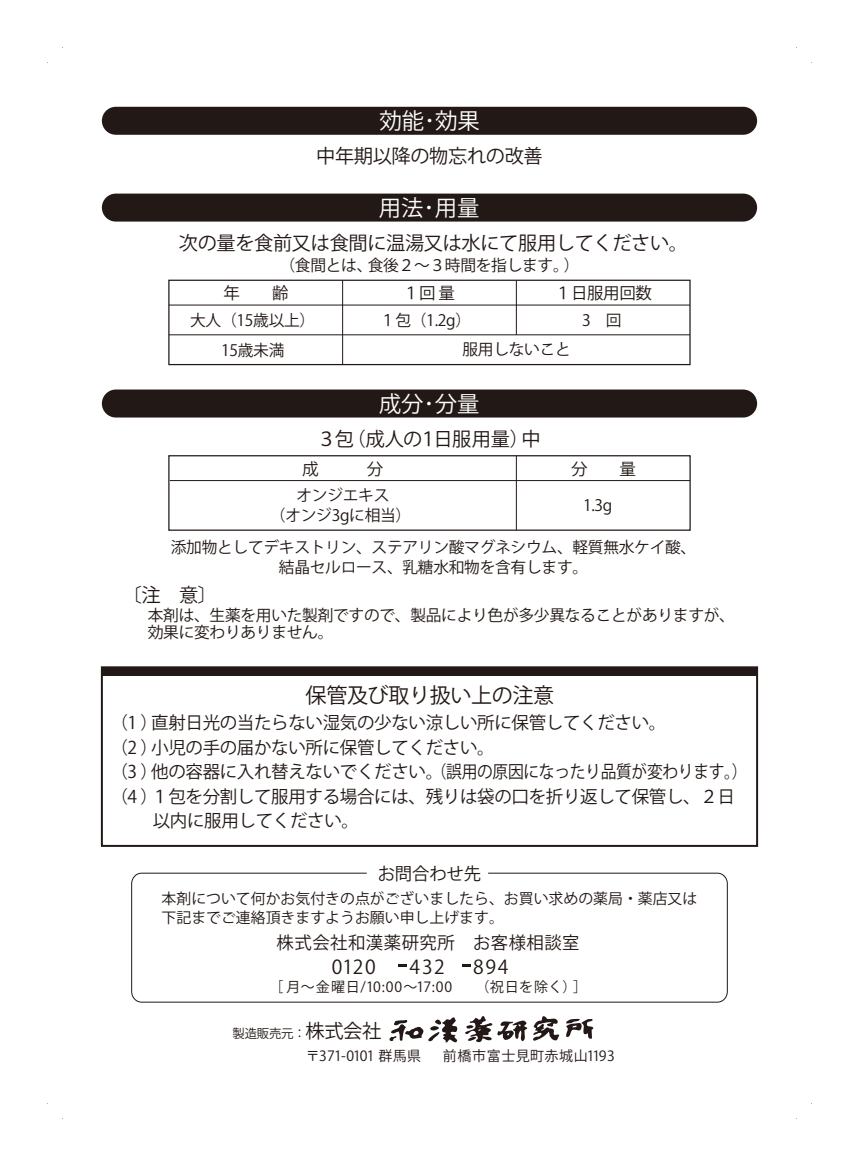
<style>
.page{position:relative;width:859px;height:1166px;background:#fff}
.page>*{position:absolute;margin:0;border:0;box-sizing:border-box;transform-origin:0 0}
.t1{font:700 22.4px "Shin Go Pro";color:#fff}
.t2{font:21px "DF Brush RD Std W12";letter-spacing:-.02em;color:#221815}
.t3{font:19.25px "Shin Go Pro";letter-spacing:-.02em;color:#221815}
.t4{font:19.25px "Shin Go Pro";letter-spacing:-.045em;color:#221815}
.t5{font:700 19.25px "Shin Go Pro";letter-spacing:.085em;color:#221815}
.t6{font:500 19.25px "Shin Go Pro";color:#221815}
.t7{font:17.5px "Shin Go Pro";letter-spacing:-.02em;color:#221815}
.t8{font:17.32px "Shin Go Pro";letter-spacing:.03em;color:#221815}
.t9{font:500 16.45px "Shin Go Pro";letter-spacing:-.02em;color:#221815}
.t10{font:300 15.75px/19.6px "Shin Go Pro";letter-spacing:-.02em;color:#221815;text-align:center}
.t11{font:15.75px/17.5px "Shin Go Pro";letter-spacing:-.02em;color:#221815}
.t12{font:300 14.88px/19.2px "Shin Go Pro";color:#221815}
.t13{font:14px "Shin Go Pro";letter-spacing:.025em;color:#221815}
.t14{font:14px "Shin Go Pro";letter-spacing:.06em;color:#221815}
.t15{font:14px "Shin Go Pro";letter-spacing:-.05em;color:#221815}
.t16{font:500 12.42px "Shin Go Pro";letter-spacing:-.02em;color:#221815}
.s1{font-size:19.25px}
</style>
<div class="page">
<svg style="left:533px;top:1016px;width:60px;height:25px"></svg>
<svg style="left:389px;top:1016px;width:138px;height:27px"></svg>
<svg style="left:398px;top:965px;width:9px;height:2px"></svg>
<svg style="left:462px;top:965px;width:8px;height:2px"></svg>
<div style="left:131px;top:873px;width:596px;height:130px;border:1px solid #221815;border-radius:10px"></div>
<div style="left:101px;top:666px;width:657px;height:181px;border:2px solid #221815"></div>
<div style="left:102px;top:667px;width:655px;height:9px;background:#221815"></div>
<div style="left:102px;top:107px;width:655px;height:28px;background:#221815;border-radius:14px"></div>
<div style="left:102px;top:194px;width:655px;height:28px;background:#221815;border-radius:14px"></div>
<div style="left:102px;top:390px;width:655px;height:28px;background:#221815;border-radius:14px"></div>
<hr style="left:170px;top:480px;width:520px;height:1px;background:#221815">
<div style="left:168px;top:455px;width:522px;height:76px;border:1px solid #221815"></div>
<hr style="left:516px;top:456px;width:1px;height:74px;background:#221815">
<hr style="left:169px;top:305px;width:521px;height:1px;background:#221815">
<hr style="left:169px;top:335px;width:521px;height:1px;background:#221815">
<div style="left:168px;top:280px;width:522px;height:85px;border:1px solid #221815"></div>
<hr style="left:342px;top:280px;width:1px;height:85px;background:#221815">
<hr style="left:516px;top:280px;width:1px;height:55px;background:#221815">
<p class="t1" style="left:379px;top:108px;width:102px">効能･効果</p>
<p class="t3" style="left:316px;top:145px;width:228px">中年期以降の物忘れの改善</p>
<p class="t1" style="left:379px;top:195px;width:102px">用法･用量</p>
<p class="t3" style="left:179px;top:232px;width:511px">次の量を食前又は食間に温湯又は水にて服用してください。</p>
<p class="t10" style="left:279px;top:255px;width:301px">（食間とは、食後２～３時間を指します。）</p>
<p class="t9" style="left:223px;top:283px;width:66px">年　　齢</p>
<p class="t10" style="left:190px;top:306px;width:127px;line-height:29.8px">大人（15歳以上）<br>15歳未満</p>
<p class="t9" style="left:555px;top:283px;width:99px">１日服用回数</p>
<p class="t10" style="left:582px;top:311px;width:41px">3 回</p>
<p class="t9" style="left:403px;top:283px;width:54px">１回 量</p>
<p class="t10" style="left:462px;top:306px;width:110px;line-height:29.1px;text-align:left;text-indent:-82px">１包（1.2g）<br>服用しないこと</p>
<p class="t1" style="left:379px;top:391px;width:102px">成分･分量</p>
<p class="t4" style="left:317px;top:428px;width:225px">３包（成人の１日服用量）中</p>
<p class="t9" style="left:302px;top:459px;width:83px">成　　　分</p>
<p class="t9" style="left:571px;top:459px;width:66px">分　　量</p>
<p class="t10" style="left:583px;top:496px;width:31px">1.3g</p>
<p class="t10" style="left:270px;top:486px;width:143px">オンジエキス<br>（オンジ3gに相当）</p>
<p class="t10" style="left:171px;top:538px;width:527px">添加物としてデキストリン、ステアリン酸マグネシウム、軽質無水ケイ酸、結晶セルロース、乳糖水和物を含有します。</p>
<p class="t6" style="left:122px;top:585px;width:96px">〔注　意〕</p>
<p class="t11" style="left:148px;top:606px;width:588px">本剤は、生薬を用いた製剤ですので、製品により色が多少異なることがありますが、効果に変わりありません。</p>
<p class="t2" style="left:305px;top:683px;width:250px">保管及び取り扱い上の注意</p>
<p class="t7" style="left:110px;top:713px;width:557px">（1 ）直射日光の当たらない湿気の少ない涼しい所に保管してください。</p>
<p class="t7" style="left:110px;top:738px;width:386px">（2 ）小児の手の届かない所に保管してください。</p>
<p class="t7" style="left:110px;top:762px;width:638px">（3 ）他の容器に入れ替えないでください。（誤用の原因になったり品質が変わります。）</p>
<p class="t7" style="left:110px;top:787px;width:626px">（4 ）１包を分割して服用する場合には、残りは袋の口を折り返して保管し、２日</p>
<p class="t7" style="left:153px;top:811px;width:208px">以内に服用してください。</p>
<p class="t8" style="left:377px;top:864px;width:105px">お問合わせ先</p>
<p class="t12" style="left:161px;top:889px;width:537px">本剤について何かお気付きの点がございましたら、お買い求めの薬局・薬店又は下記までご連絡頂きますようお願い申し上げます。</p>
<p class="t8" style="left:276px;top:933px;width:304px">株式会社和漢薬研究所　お客様相談室</p>
<p class="t5" style="left:332px;top:956px;width:45px">0120</p>
<p class="t5" style="left:409px;top:956px;width:37px">432</p>
<p class="t5" style="left:473px;top:956px;width:37px">894</p>
<p class="t14" style="left:269px;top:979px;width:184px">［月～金曜日/10:00～17:00</p>
<p class="t13" style="left:475px;top:979px;width:113px">（祝日を除く）］</p>
<p class="t16" style="left:232px;top:1027px;width:150px">製造販売元：<span class="s1">株式会社</span></p>
<p class="t15" style="left:306px;top:1048px;width:117px">〒371-0101 群馬県</p>
<p class="t13" style="left:443px;top:1048px;width:173px">前橋市富士見町赤城山1193</p>
</div>
